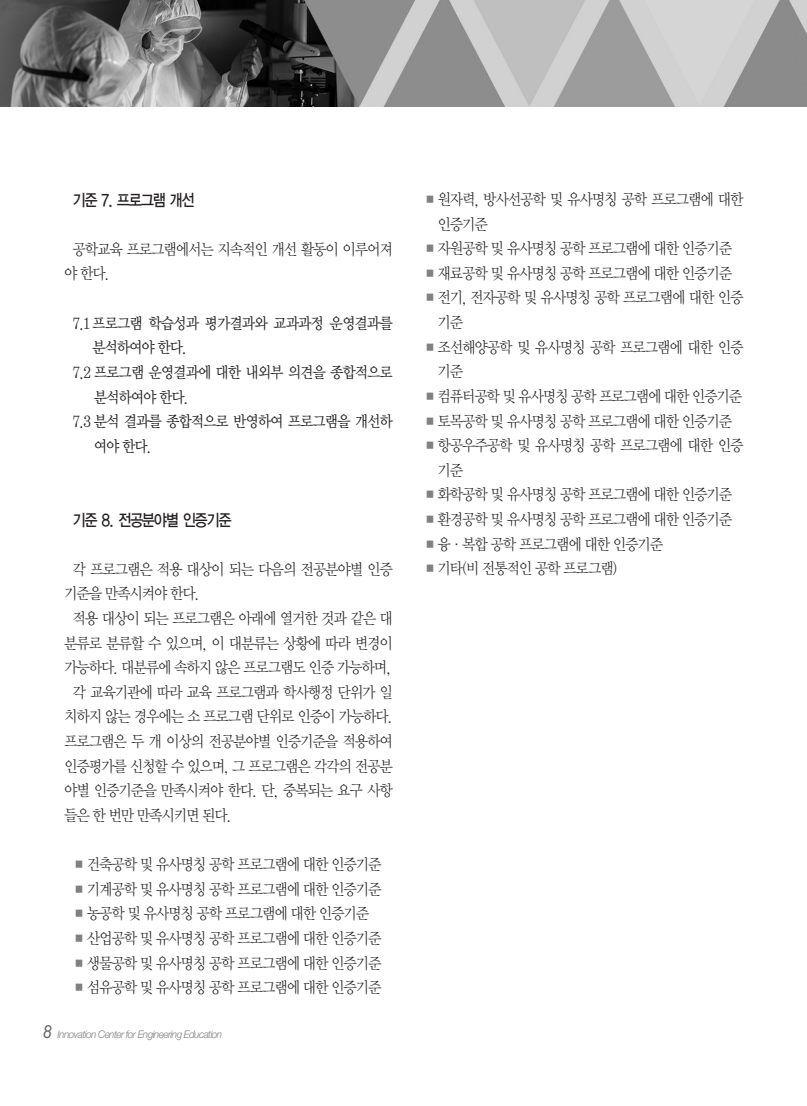
<style>
.page{position:relative;width:807px;height:1106px;background:#fff}
.page>*{position:absolute;margin:0;border:0;box-sizing:border-box;transform-origin:0 0}
.t1{font:16.5px "YGO13";letter-spacing:-.15em;color:#231f20;scale:.85 1}
.t2{font:15.75px/24.6px "Y Mj O12";letter-spacing:-.13em;color:#231f20;scale:.9 1}
.t3{font:15.75px "Y Mj O13";letter-spacing:-.13em;color:#231f20;scale:.9 1}
.t4{font:italic 300 10.5px "Helvetica Neue";letter-spacing:-.055em;color:#808080;scale:.95 1}
.s1{color:#808080}
.s2{font-family:"Arial";font-weight:400;font-size:18px;color:#666}
</style>
<div class="page">
<img style="left:0;top:0;width:807px;height:106px">
<p class="t1" style="left:72px;top:192px;width:146px">기준 7. 프로그램 개선</p>
<p class="t2" style="left:64px;top:238px;width:368px;text-indent:9px">공학교육 프로그램에서는 지속적인 개선 활동이 이루어져 야 한다.</p>
<p class="t3" style="left:72px;top:316px;width:358px">7.1 프로그램 학습성과 평가결과와 교과과정 운영결과를</p>
<p class="t3" style="left:92px;top:340px;width:108px">분석하여야 한다.</p>
<p class="t3" style="left:72px;top:365px;width:358px">7.2 프로그램 운영결과에 대한 내외부 의견을 종합적으로</p>
<p class="t3" style="left:93px;top:389px;width:108px">분석하여야 한다.</p>
<p class="t3" style="left:72px;top:414px;width:358px">7.3 분석 결과를 종합적으로 반영하여 프로그램을 개선하</p>
<p class="t3" style="left:93px;top:439px;width:67px">여야 한다.</p>
<p class="t1" style="left:72px;top:512px;width:190px">기준 8. 전공분야별 인증기준</p>
<p class="t2" style="left:72px;top:557px;width:358px">각 프로그램은 적용 대상이 되는 다음의 전공분야별 인증</p>
<p class="t2" style="left:64px;top:582px;width:153px">기준을 만족시켜야 한다.</p>
<p class="t2" style="left:72px;top:607px;width:358px">적용 대상이 되는 프로그램은 아래에 열거한 것과 같은 대</p>
<p class="t2" style="left:64px;top:631px;width:368px">분류로 분류할 수 있으며, 이 대분류는 상황에 따라 변경이</p>
<p class="t2" style="left:64px;top:656px;width:366px">가능하다. 대분류에 속하지 않은 프로그램도 인증 가능하며,</p>
<p class="t2" style="left:72px;top:680px;width:358px">각 교육기관에 따라 교육 프로그램과 학사행정 단위가 일</p>
<p class="t2" style="left:64px;top:705px;width:368px">치하지 않는 경우에는 소 프로그램 단위로 인증이 가능하다.</p>
<p class="t2" style="left:64px;top:730px;width:368px">프로그램은 두 개 이상의 전공분야별 인증기준을 적용하여</p>
<p class="t2" style="left:64px;top:754px;width:368px">인증평가를 신청할 수 있으며, 그 프로그램은 각각의 전공분</p>
<p class="t2" style="left:64px;top:779px;width:368px">야별 인증기준을 만족시켜야 한다. 단, 중복되는 요구 사항</p>
<p class="t2" style="left:64px;top:803px;width:189px">들은 한 번만 만족시키면 된다.</p>
<p class="t2" style="left:72px;top:853px;width:346px"><span class="s1">■</span>건축공학 및 유사명칭 공학 프로그램에 대한 인증기준</p>
<p class="t2" style="left:72px;top:877px;width:346px"><span class="s1">■</span>기계공학 및 유사명칭 공학 프로그램에 대한 인증기준</p>
<p class="t2" style="left:72px;top:902px;width:332px"><span class="s1">■</span>농공학 및 유사명칭 공학 프로그램에 대한 인증기준</p>
<p class="t2" style="left:72px;top:926px;width:346px"><span class="s1">■</span>산업공학 및 유사명칭 공학 프로그램에 대한 인증기준</p>
<p class="t2" style="left:72px;top:951px;width:346px"><span class="s1">■</span>생물공학 및 유사명칭 공학 프로그램에 대한 인증기준</p>
<p class="t2" style="left:72px;top:976px;width:346px"><span class="s1">■</span>섬유공학 및 유사명칭 공학 프로그램에 대한 인증기준</p>
<p class="t4" style="left:43px;top:1030px;width:191px"><span class="s2">8</span> Innovation Center for Engineering Education</p>
<p class="t2" style="left:437px;top:188px;width:343px;text-indent:-14px"><span class="s1">■</span>원자력, 방사선공학 및 유사명칭 공학 프로그램에 대한 인증기준</p>
<p class="t2" style="left:423px;top:237px;width:346px"><span class="s1">■</span>자원공학 및 유사명칭 공학 프로그램에 대한 인증기준</p>
<p class="t2" style="left:423px;top:262px;width:346px"><span class="s1">■</span>재료공학 및 유사명칭 공학 프로그램에 대한 인증기준</p>
<p class="t2" style="left:437px;top:286px;width:343px;text-indent:-14px"><span class="s1">■</span>전기, 전자공학 및 유사명칭 공학 프로그램에 대한 인증 기준</p>
<p class="t2" style="left:437px;top:335px;width:343px;text-indent:-14px"><span class="s1">■</span>조선해양공학 및 유사명칭 공학 프로그램에 대한 인증 기준</p>
<p class="t2" style="left:423px;top:385px;width:357px"><span class="s1">■</span>컴퓨터공학 및 유사명칭 공학 프로그램에 대한 인증기준</p>
<p class="t2" style="left:423px;top:409px;width:346px"><span class="s1">■</span>토목공학 및 유사명칭 공학 프로그램에 대한 인증기준</p>
<p class="t2" style="left:437px;top:434px;width:343px;text-indent:-14px"><span class="s1">■</span>항공우주공학 및 유사명칭 공학 프로그램에 대한 인증 기준</p>
<p class="t2" style="left:423px;top:483px;width:346px"><span class="s1">■</span>화학공학 및 유사명칭 공학 프로그램에 대한 인증기준</p>
<p class="t2" style="left:423px;top:508px;width:346px"><span class="s1">■</span>환경공학 및 유사명칭 공학 프로그램에 대한 인증기준</p>
<p class="t2" style="left:423px;top:532px;width:269px"><span class="s1">■</span>융·복합 공학 프로그램에 대한 인증기준</p>
<p class="t2" style="left:423px;top:557px;width:218px"><span class="s1">■</span>기타(비 전통적인 공학 프로그램)</p>
</div>
